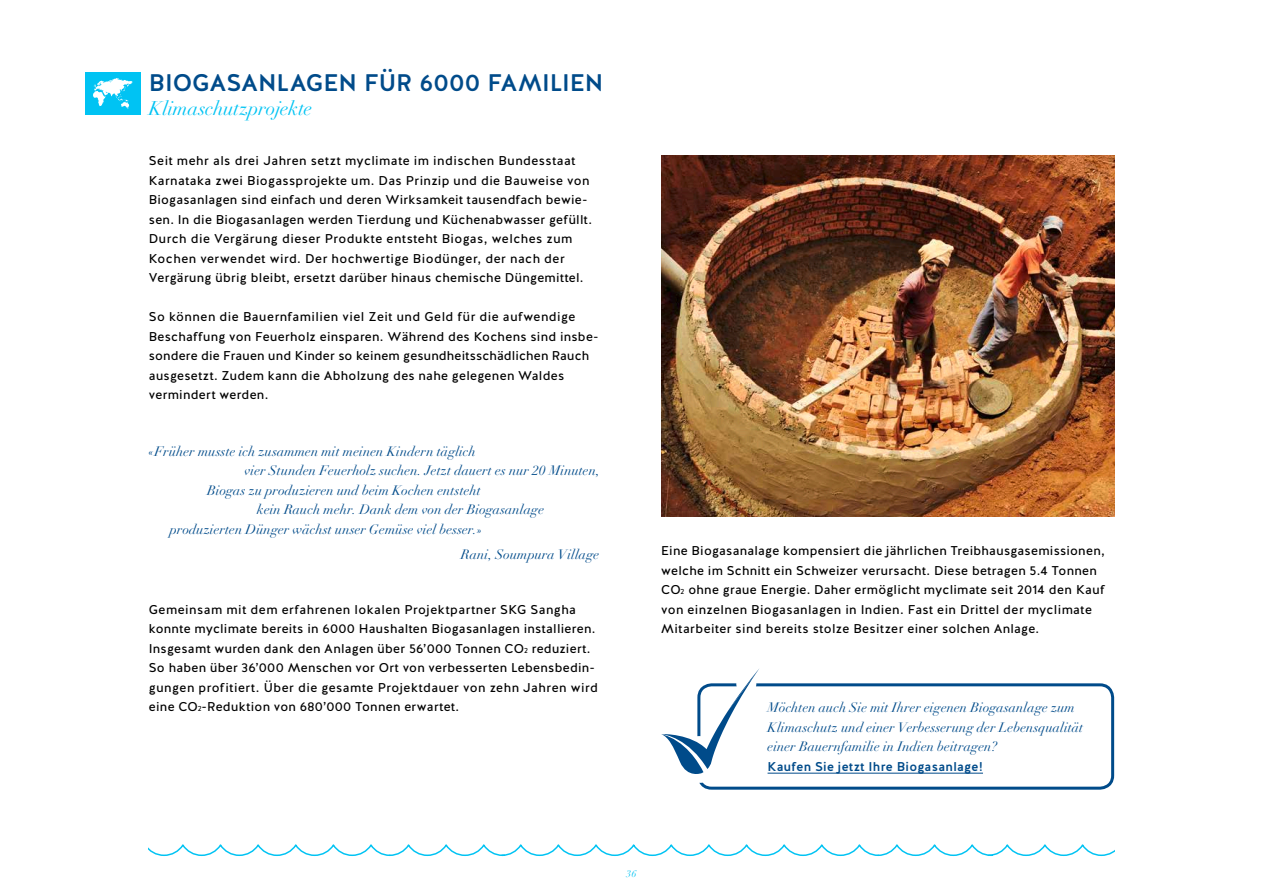
<style>
.page{position:relative;width:1263px;height:893px;background:#fff}
.page>*{position:absolute;margin:0;border:0;box-sizing:border-box;transform-origin:0 0}
.t1{font:500 24px "Halis R";letter-spacing:-.005em;color:#004b8a}
.t2{font:italic 19.5px "Didot LH";letter-spacing:-.005em;color:#00c3f3}
.t3{font:italic 13.5px/19.5px "Didot LH";letter-spacing:.005em;color:#004b8a}
.t4{font:12.75px/19.5px "Halis R";letter-spacing:.025em;color:#000}
.t5{font:500 12.75px "Halis R";letter-spacing:.02em;color:#004b8a}
.t6{font:italic 9.75px "Didot LH";color:#00c3f3}
.s1{font-size:7.5px}
</style>
<div class="page">
<svg style="left:149px;top:844px;width:965px;height:13px"></svg>
<div style="left:85px;top:72px;width:55px;height:43px;background:#00c3f3"></div>
<svg style="left:93px;top:78px;width:39px;height:31px"></svg>
<div style="left:697px;top:683px;width:417px;height:107px;border:3px solid #004b8a;border-radius:13px"></div>
<div style="left:677px;top:736px;width:45px;height:47px;background:#fff;border-radius:50%"></div>
<svg style="left:661px;top:669px;width:98px;height:105px"></svg>
<hr style="left:767px;top:773px;width:216px;height:1px;background:#004b8a">
<img style="left:661px;top:155px;width:453px;height:362px">
<h1 class="t1" style="left:149px;top:68px;width:456px">BIOGASANLAGEN FÜR 6000 FAMILIEN</h1>
<h2 class="t2" style="left:149px;top:96px;width:165px">Klimaschutzprojekte</h2>
<p class="t4" style="left:149px;top:151px;width:445px">Seit mehr als drei Jahren setzt myclimate im indischen Bundesstaat Karnataka zwei Biogassprojekte um. Das Prinzip und die Bauweise von Biogasanlagen sind einfach und deren Wirksamkeit tausendfach bewie&shy;sen. In die Biogasanlagen werden Tierdung und Küchenabwasser gefüllt.<br>Durch die Vergärung dieser Produkte entsteht Biogas, welches zum Kochen verwendet wird. Der hochwertige Biodünger, der nach der Vergärung übrig bleibt, ersetzt darüber hinaus chemische Düngemittel.</p>
<p class="t4" style="left:149px;top:307px;width:451px">So können die Bauernfamilien viel Zeit und Geld für die aufwendige Beschaffung von Feuerholz einsparen. Während des Kochens sind insbe&shy;sondere die Frauen und Kinder so keinem gesundheitsschädlichen Rauch ausgesetzt. Zudem kann die Abholzung des nahe gelegenen Waldes vermindert werden.</p>
<p class="t3" style="left:149px;top:442px;width:328px">«Früher musste ich zusammen mit meinen Kindern täglich</p>
<p class="t3" style="left:244px;top:461px;width:357px">vier Stunden Feuerholz suchen. Jetzt dauert es nur 20 Minuten,</p>
<p class="t3" style="left:207px;top:481px;width:275px">Biogas zu produzieren und beim Kochen entsteht</p>
<p class="t3" style="left:257px;top:500px;width:289px">kein Rauch mehr. Dank dem von der Biogasanlage</p>
<p class="t3" style="left:170px;top:520px;width:314px">produzierten Dünger wächst unser Gemüse viel besser.»</p>
<p class="t3" style="left:461px;top:545px;width:140px">Rani, Soumpura Village</p>
<p class="t4" style="left:149px;top:600px;width:450px">Gemeinsam mit dem erfahrenen lokalen Projektpartner SKG Sangha konnte myclimate bereits in 6000 Haushalten Biogasanlagen installieren.<br>Insgesamt wurden dank den Anlagen über 56’000 Tonnen CO<span class="s1">2</span> reduziert.<br>So haben über 36’000 Menschen vor Ort von verbesserten Lebensbedin&shy;gungen profitiert. Über die gesamte Projektdauer von zehn Jahren wird eine CO<span class="s1">2</span>-Reduktion von 680’000 Tonnen erwartet.</p>
<p class="t4" style="left:661px;top:541px;width:445px">Eine Biogasanalage kompensiert die jährlichen Treibhausgasemissionen, welche im Schnitt ein Schweizer verursacht. Diese betragen 5.4 Tonnen CO<span class="s1">2</span> ohne graue Energie. Daher ermöglicht myclimate seit 2014 den Kauf von einzelnen Biogasanlagen in Indien. Fast ein Drittel der myclimate Mitarbeiter sind bereits stolze Besitzer einer solchen Anlage.</p>
<p class="t3" style="left:767px;top:698px;width:317px">Möchten auch Sie mit Ihrer eigenen Biogasanlage zum<br>Klimaschutz und einer Verbesserung der Lebensqualität einer Bauernfamilie in Indien beitragen?</p>
<p class="t5" style="left:767px;top:758px;width:217px">Kaufen Sie jetzt Ihre Biogasanlage!</p>
<p class="t6" style="left:627px;top:868px;width:11px">36</p>
</div>
